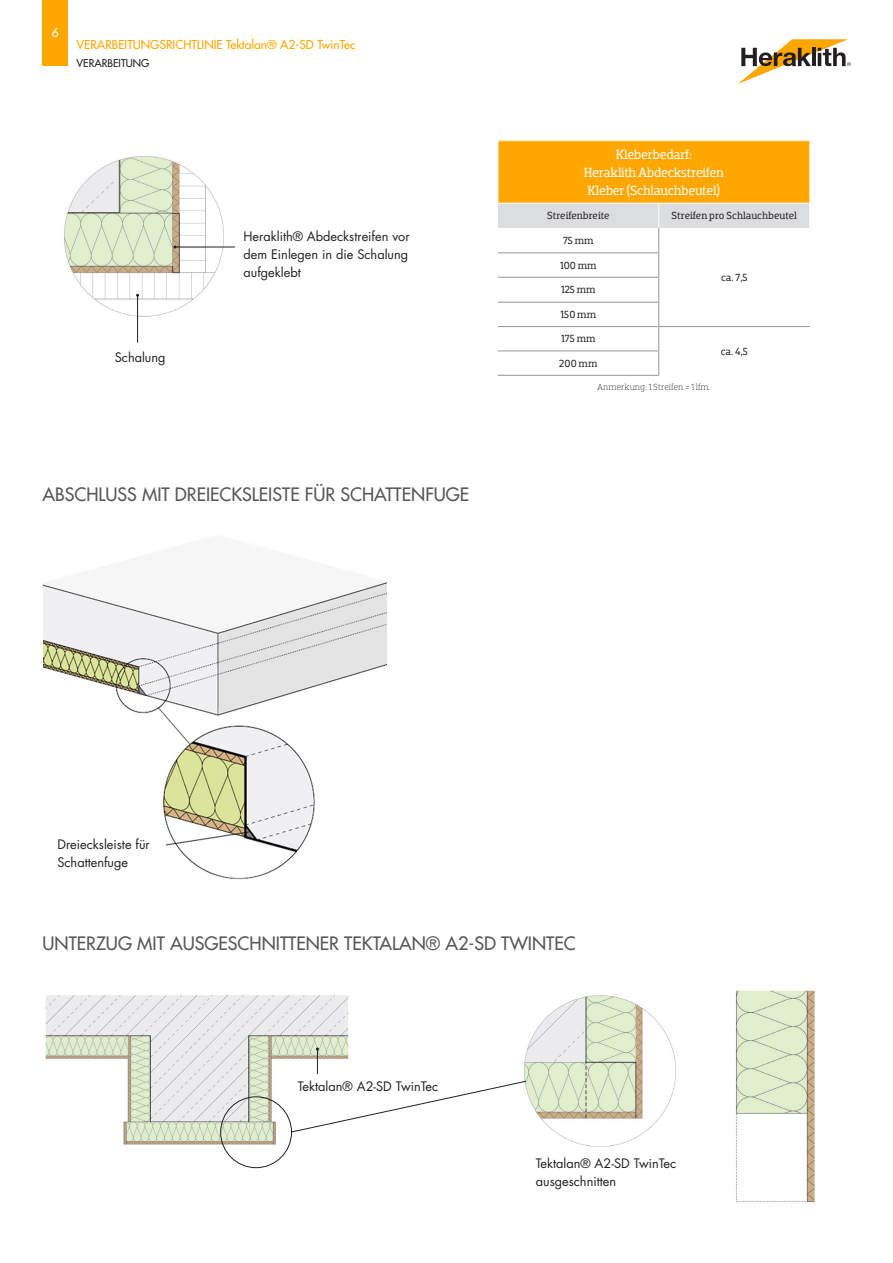
<style>
.page{position:relative;width:893px;height:1263px;background:#fff}
.page>*{position:absolute;margin:0;border:0;box-sizing:border-box;transform-origin:0 0}
.KAPITEL_2{font:500 18px "Futura Std";color:#57585a}
.Tabellenkopf{font:13.5px/18px "Dobra Slab";letter-spacing:-.025em;color:#fff;text-align:center}
.Fliestext{font:12.75px/18px "Futura Std";color:#231f20}
.t1{font:500 12px "Futura Std";color:#ffa700}
.t2{font:500 12px "Futura Std";color:#fff}
.Tabelleninhalt_zentiriert{font:10.5px "Dobra Slab";color:#231f20}
.t3{font:500 10.5px "Futura Std";color:#231f20}
.Tabelleninhalt_zentiriert-2{font:300 9px "Dobra Slab";color:#231f20}
</style>
<div class="page">
<div style="left:43px;top:0;width:25px;height:66px;background:#ffa700"></div>
<svg style="left:738px;top:39px;width:113px;height:45px"></svg>
<img style="left:64px;top:156px;width:171px;height:177px">
<hr style="left:175px;top:247px;width:60px;height:1px;background:#231f20">
<hr style="left:137px;top:295px;width:1px;height:48px;background:#231f20">
<div style="left:498px;top:141px;width:312px;height:62px;background:#ffa700"></div>
<hr style="left:809px;top:141px;width:1px;height:62px;background:#fff">
<hr style="left:498px;top:375px;width:161px;height:1px;background:#939598">
<svg style="left:498px;top:204px;width:312px;height:171px"></svg>
<hr style="left:498px;top:302px;width:161px;height:1px;background:#939598">
<hr style="left:498px;top:326px;width:161px;height:1px;background:#939598">
<hr style="left:498px;top:351px;width:161px;height:1px;background:#939598">
<hr style="left:498px;top:252px;width:161px;height:1px;background:#939598">
<hr style="left:498px;top:277px;width:161px;height:1px;background:#939598">
<img style="left:43px;top:582px;width:344px;height:298px">
<div style="left:57px;top:838px;width:109px;height:43px;background:#fff"></div>
<img style="left:45px;top:995px;width:304px;height:151px">
<img style="left:524px;top:995px;width:152px;height:152px">
<img style="left:736px;top:990px;width:79px;height:213px">
<div style="left:220px;top:1096px;width:72px;height:72px;border:1px solid #231f20;border-radius:50%"></div>
<svg style="left:291px;top:1080px;width:236px;height:53px"></svg>
<svg style="left:316px;top:1047px;width:3px;height:27px"></svg>
<div style="left:298px;top:1081px;width:148px;height:16px;background:#fff"></div>
<p class="t2" style="left:52px;top:25px;width:8px">6</p>
<p class="t1" style="left:77px;top:37px;width:280px">VERARBEITUNGSRICHTLINIE Tektalan® A2-SD TwinTec</p>
<p class="t3" style="left:77px;top:56px;width:14px">Verarbeitung</p>
<p class="Fliestext" style="left:115px;top:348px;width:52px">Schalung</p>
<p class="Fliestext" style="left:243px;top:227px;width:168px;text-align:justify">Heraklith® Abdeckstreifen vor dem Einlegen in die Schalung aufgeklebt</p>
<p class="KAPITEL_2" style="left:43px;top:483px;width:428px">ABSCHLUSS MIT DREIECKSLEISTE FÜR SCHATTENFUGE</p>
<p class="Tabellenkopf" style="left:584px;top:145px;width:141px">Kleberbedarf:<br>Heraklith Abdeckstreifen<br>Kleber (Schlauchbeutel)</p>
<p class="Tabelleninhalt_zentiriert" style="left:547px;top:210px;width:64px">Streifenbreite</p>
<p class="Tabelleninhalt_zentiriert" style="left:671px;top:210px;width:127px">Streifen pro Schlauchbeutel</p>
<p class="Tabelleninhalt_zentiriert" style="left:563px;top:234px;width:32px">75 mm</p>
<p class="Tabelleninhalt_zentiriert" style="left:721px;top:271px;width:28px">ca. 7,5</p>
<p class="Tabelleninhalt_zentiriert" style="left:560px;top:259px;width:38px">100 mm</p>
<p class="Tabelleninhalt_zentiriert" style="left:561px;top:284px;width:36px">125 mm</p>
<p class="Tabelleninhalt_zentiriert" style="left:561px;top:308px;width:37px">150 mm</p>
<p class="Tabelleninhalt_zentiriert" style="left:561px;top:333px;width:36px">175 mm</p>
<p class="Tabelleninhalt_zentiriert" style="left:559px;top:357px;width:40px">200 mm</p>
<p class="Tabelleninhalt_zentiriert-2" style="left:597px;top:382px;width:115px">Anmerkung: 1 Streifen = 1 lfm.</p>
<p class="Tabelleninhalt_zentiriert" style="left:721px;top:345px;width:29px">ca. 4,5</p>
<p class="Fliestext" style="left:57px;top:835px;width:94px">Dreiecksleiste für<br>Schattenfuge</p>
<p class="KAPITEL_2" style="left:43px;top:932px;width:535px">UNTERZUG MIT AUSGESCHNITTENER TEKTALAN® A2-SD TWINTEC</p>
<p class="Fliestext" style="left:298px;top:1078px;width:142px">Tektalan® A2-SD TwinTec</p>
<p class="Fliestext" style="left:536px;top:1154px;width:142px">Tektalan® A2-SD TwinTec ausgeschnitten</p>
</div>
